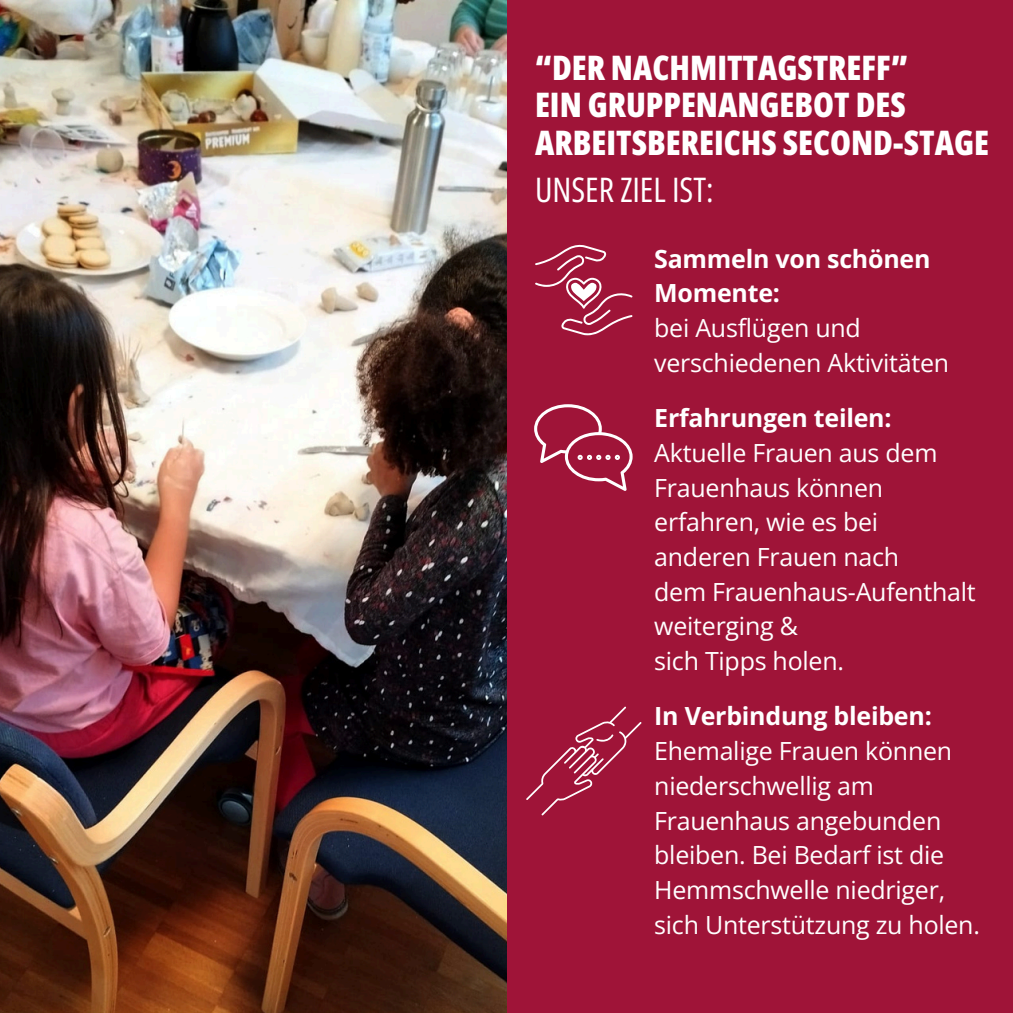
<style>
.page{position:relative;width:1013px;height:1013px;background:#fff}
.page>*{position:absolute;margin:0;border:0;box-sizing:border-box;transform-origin:0 0}
.t1{font:800 33.75px/37.5px "Open Sans Condensed";color:#fff}
.t2{font:33.75px "Open Sans Condensed";color:#fff}
.t3{font:25px/34.8px "Open Sans";letter-spacing:-.01em;color:#fff}
.t4{font:700 25px/34.8px "Open Sans";letter-spacing:-.01em;color:#fff}
</style>
<div class="page">
<div style="left:0;top:0;width:1012px;height:1012px;background:#9f1438"></div>
<img style="left:0;top:0;width:506px;height:1012px">
<svg style="left:534px;top:404px;width:98px;height:87px"></svg>
<svg style="left:535px;top:244px;width:97px;height:91px"></svg>
<svg style="left:526px;top:706px;width:115px;height:109px"></svg>
<p class="t1" style="left:535px;top:48px;width:455px">“DER NACHMITTAGSTREFF”<br>EIN GRUPPENANGEBOT DES<br>ARBEITSBEREICHS SECOND-STAGE</p>
<p class="t2" style="left:535px;top:166px;width:180px">UNSER ZIEL IST:</p>
<h2 class="t4" style="left:654px;top:240px;width:278px">Sammeln von schönen<br>Momente:</h2>
<p class="t3" style="left:654px;top:310px;width:296px">bei Ausflügen und verschiedenen Aktivitäten</p>
<p class="t4" style="left:654px;top:400px;width:239px">Erfahrungen teilen:</p>
<p class="t3" style="left:654px;top:435px;width:285px">Aktuelle Frauen aus dem<br>Frauenhaus können erfahren, wie es bei</p>
<p class="t3" style="left:654px;top:539px;width:246px">anderen Frauen nach</p>
<p class="t3" style="left:654px;top:573px;width:323px">dem Frauenhaus-Aufenthalt weiterging &amp;</p>
<p class="t3" style="left:654px;top:643px;width:191px">sich Tipps holen.</p>
<p class="t4" style="left:654px;top:698px;width:279px">In Verbindung bleiben:</p>
<p class="t3" style="left:654px;top:733px;width:299px">Ehemalige Frauen können niederschwellig am<br>Frauenhaus angebunden bleiben. Bei Bedarf ist die<br>Hemmschwelle niedriger,</p>
<p class="t3" style="left:654px;top:906px;width:327px">sich Unterstützung zu holen.</p>
</div>
